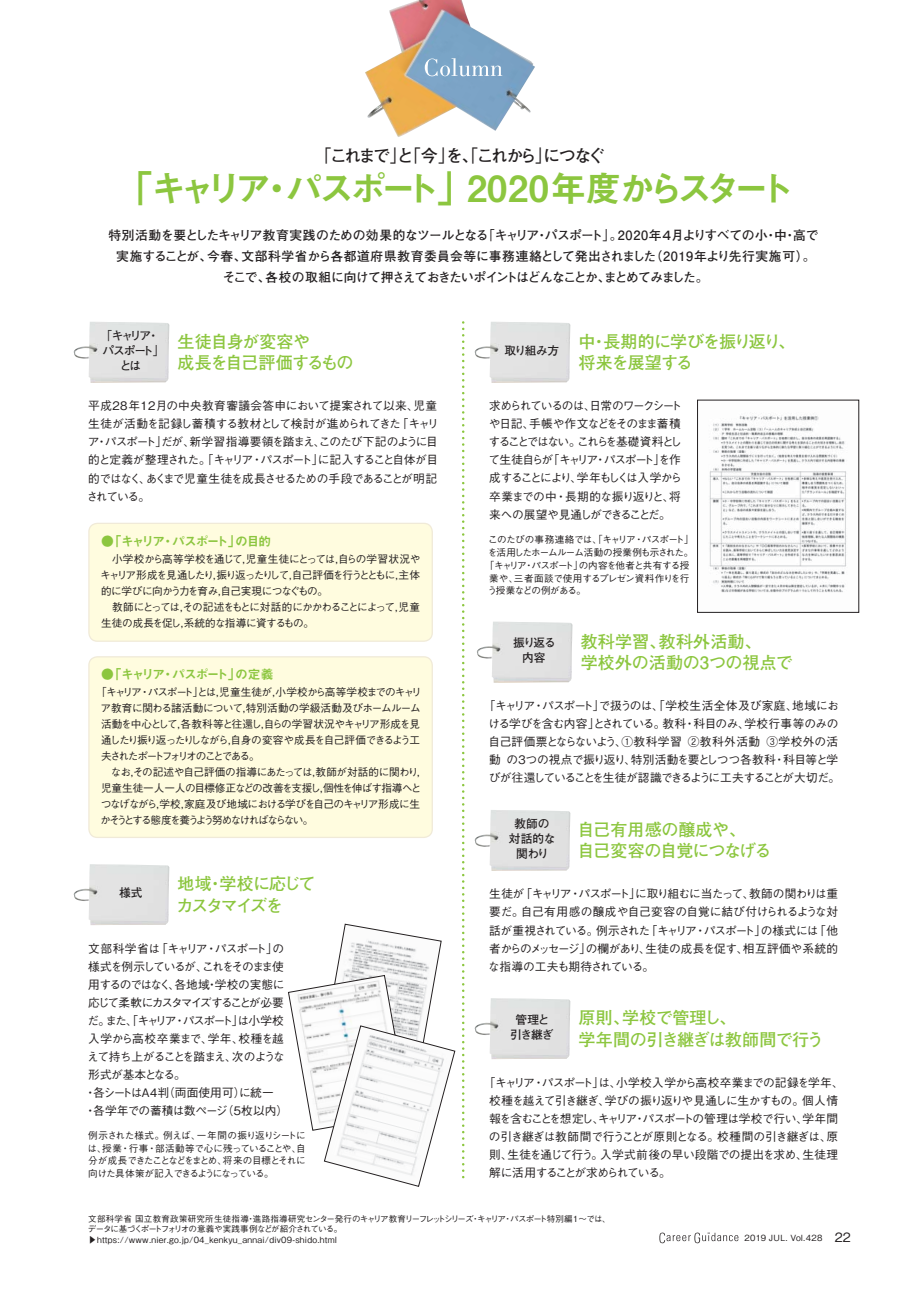
<style>
.page{position:relative;width:919px;height:1289px;background:#fff}
.page>*{position:absolute;margin:0;border:0;box-sizing:border-box;transform-origin:0 0}
.t1{font:36.15px "Midashi Go Pro MB31 90 msp RKSJ H";letter-spacing:-.175em;color:#8cc63f}
.t2{font:16.95px/21.3px "Futo Go B101 Pro Bold 90 msp RKSJ H";letter-spacing:-.025em;color:#8cc63f}
.t3{font:16.95px/21.3px "Futo Go B101 Pro Bold 90 msp RKSJ H";letter-spacing:-.055em;color:#8cc63f}
.t4{font:16.95px/21.3px "Futo Go B101 Pro Bold 90 msp RKSJ H";letter-spacing:.01em;color:#8cc63f}
.t5{font:16.95px "Futo Go B101 Pro Bold 90 msp RKSJ H";letter-spacing:-.155em;color:#231f20}
.t6{font:16.95px/21.3px "Futo Go B101 Pro Bold 90 msp RKSJ H";letter-spacing:-.115em;color:#8cc63f}
.t7{font:12.75px/21.3px "Futo Go B101 Pro Bold 90 msp RKSJ H";letter-spacing:-.035em;color:#231f20;text-align:center}
.t8{font:12.75px "Midashi Go Pro MB31 90 msp RKSJ H";letter-spacing:-.135em;color:#8cc63f}
.t9{font:11.7px/18px "Gothic BBB Pro Medium 90 msp RKSJ H";letter-spacing:-.07em;color:#231f20}
.t10{font:11.7px/18px "Gothic BBB Pro Medium 90 msp RKSJ H";letter-spacing:-.045em;color:#231f20;text-align:center}
.t11{font:11.7px/18px "Gothic BBB Pro Medium 90 msp RKSJ H";letter-spacing:-.1em;color:#231f20}
.t12{font:11.7px "Gothic BBB Pro Medium 90 msp RKSJ H";letter-spacing:-.12em;color:#231f20}
.t13{font:11.7px/14.9px "Futo Go B101 Pro Bold 90 msp RKSJ H";letter-spacing:-.09em;color:#231f20;text-align:center}
.t14{font:11.7px "Gothic BBB Pro Medium 90 msp RKSJ H";letter-spacing:-.115em;color:#231f20}
.t15{font:11.7px "Gothic BBB Pro Medium 90 msp RKSJ H";letter-spacing:-.04em;color:#231f20}
.t16{font:11.7px "Gothic BBB Pro Medium 90 msp RKSJ H";letter-spacing:-.15em;color:#231f20}
.t17{font:11.7px "Gothic BBB Pro Medium 90 msp RKSJ H";letter-spacing:-.035em;color:#231f20}
.t18{font:11.7px "Gothic BBB Pro Medium 90 msp RKSJ H";letter-spacing:-.03em;color:#231f20}
.t19{font:11.7px/14.9px "Futo Go B101 Pro Bold 90 msp RKSJ H";letter-spacing:-.17em;color:#231f20;text-align:center}
.t20{font:11.7px/14.9px "Futo Go B101 Pro Bold 90 msp RKSJ H";letter-spacing:-.01em;color:#231f20;text-align:center}
.t21{font:10.65px/15.9px "Gothic BBB Pro Medium 90 msp RKSJ H";letter-spacing:-.095em;color:#231f20}
.t22{font:9.6px/12.8px "Gothic BBB Pro Medium 90 msp RKSJ H";letter-spacing:-.075em;color:#231f20;text-align:justify}
.t23{font:9.6px "Gothic BBB Pro Medium 90 msp RKSJ H";letter-spacing:-.025em;color:#231f20}
.t24{font:9.6px "Gothic BBB Pro Medium 90 msp RKSJ H";letter-spacing:-.055em;color:#231f20}
.t25{font:8.55px/10.6px "Gothic BBB Pro Medium 90 msp RKSJ H";letter-spacing:.03em;color:#231f20}
.s1{font-size:12.75px}
</style>
<div class="page">
<img style="left:365px;top:0;width:170px;height:137px">
<svg style="left:288px;top:923px;width:167px;height:263px"></svg>
<img style="left:74px;top:322px;width:95px;height:61px">
<img style="left:474px;top:322px;width:96px;height:61px">
<img style="left:477px;top:621px;width:95px;height:61px">
<img style="left:74px;top:864px;width:95px;height:61px">
<img style="left:474px;top:998px;width:96px;height:61px">
<img style="left:474px;top:810px;width:96px;height:60px">
<svg style="left:424px;top:58px;width:78px;height:18px"></svg>
<svg style="left:462px;top:329px;width:2px;height:849px"></svg>
<img style="left:709px;top:416px;width:138px;height:177px">
<div style="left:89px;top:523px;width:343px;height:118px;background:#fffcdf;border-radius:9px"></div>
<div style="left:88px;top:522px;width:345px;height:120px;border:1px solid #f0ead8;border-radius:9px"></div>
<div style="left:89px;top:657px;width:343px;height:180px;background:#fffcdf;border-radius:9px"></div>
<div style="left:88px;top:656px;width:345px;height:182px;border:1px solid #f0ead8;border-radius:9px"></div>
<svg style="left:659px;top:1232px;width:79px;height:11px"></svg>
<h2 class="t5" style="left:314px;top:149px;width:292px">「これまで」と「今」を、「これから」につなぐ</h2>
<h1 class="t1" style="left:135px;top:175px;width:660px">｢キャリア・パスポート｣ 2020年度からスタート</h1>
<p class="t7" style="left:108px;top:226px;width:711px">特別活動を要としたキャリア教育実践のための効果的なツールとなる「キャリア・パスポート」。2020年４月よりすべての小・中・高で実施することが、今春、文部科学省から各都道府県教育委員会等に事務連絡として発出されました（2019年より先行実施可）。そこで、各校の取組に向けて押さえておきたいポイントはどんなことか、まとめてみました。</p>
<p class="t19" style="left:101px;top:330px;width:65px">「キャリア・パスポート」とは</p>
<h2 class="t3" style="left:578px;top:333px;width:218px">中・長期的に学びを振り返り、将来を展望する</h2>
<h2 class="t3" style="left:178px;top:333px;width:177px">生徒自身が変容や<br>成長を自己評価するもの</h2>
<p class="t13" style="left:504px;top:344px;width:56px">取り組み方</p>
<p class="t9" style="left:86px;top:398px;width:354px">平成28年12月の中央教育審議会答申において提案されて以来、児童生徒が活動を記録し蓄積する教材として検討が進められてきた「キャリア・パスポート」だが、新学習指導要領を踏まえ、このたび下記のように目的と定義が整理された。「キャリア・パスポート」に記入すること自体が目的ではなく、あくまで児童生徒を成長させるための手段であることが明記されている。</p>
<p class="t8" style="left:101px;top:536px;width:172px">●「キャリア・パスポート」の目的</p>
<p class="t21" style="left:100px;top:553px;width:322px">　小学校から高等学校を通じて，児童生徒にとっては，自らの学習状況やキャリア形成を見通したり，振り返ったりして，自己評価を行うとともに，主体的に学びに向かう力を育み，自己実現につなぐもの。<br>　教師にとっては，その記述をもとに対話的にかかわることによって，児童生徒の成長を促し，系統的な指導に資するもの。</p>
<p class="t8" style="left:101px;top:669px;width:174px">●「キャリア・パスポート」の定義</p>
<p class="t21" style="left:100px;top:686px;width:329px;text-indent:-4px">「キャリア・パスポート」とは，児童生徒が，小学校から高等学校までのキャリア教育に関わる諸活動について，特別活動の学級活動及びホームルーム活動を中心として，各教科等と往還し，自らの学習状況やキャリア形成を見通したり振り返ったりしながら，自身の変容や成長を自己評価できるよう工夫されたポートフォリオのことである。<br>　なお，その記述や自己評価の指導にあたっては，教師が対話的に関わり，児童生徒一人一人の目標修正などの改善を支援し，個性を伸ばす指導へとつなげながら，学校，家庭及び地域における学びを自己のキャリア形成に生かそうとする態度を養うよう努めなければならない。</p>
<p class="t13" style="left:119px;top:887px;width:25px">様式</p>
<h2 class="t6" style="left:176px;top:875px;width:140px">地域・学校に応じてカスタマイズを</h2>
<p class="t9" style="left:88px;top:940px;width:197px">文部科学省は「キャリア・パスポート」の</p>
<p class="t14" style="left:88px;top:961px;width:197px">様式を例示しているが、これをそのまま使</p>
<p class="t15" style="left:88px;top:979px;width:198px">用するのではなく、各地域・学校の実態に</p>
<p class="t16" style="left:88px;top:998px;width:197px">応じて柔軟にカスタマイズすることが必要</p>
<p class="t12" style="left:87px;top:1016px;width:198px">だ。また、「キャリア・パスポート」は小学校</p>
<p class="t18" style="left:88px;top:1034px;width:197px">入学から高校卒業まで、学年、校種を越</p>
<p class="t9" style="left:87px;top:1049px;width:199px">えて持ち上がることを踏まえ、次のような</p>
<p class="t9" style="left:88px;top:1067px;width:99px">形式が基本となる。</p>
<p class="t12" style="left:85px;top:1088px;width:191px">・各シートはＡ４判（両面使用可）に統一</p>
<p class="t17" style="left:85px;top:1106px;width:205px">・各学年での蓄積は数ページ（５枚以内）</p>
<p class="t22" style="left:88px;top:1130px;width:220px">例示された様式。例えば、一年間の振り返りシートには、授業・行事・部活動等で心に残っていることや、自分が成長できたことなどをまとめ、将来の目標とそれに向けた具体策が記入できるようになっている。</p>
<p class="t11" style="left:488px;top:398px;width:195px">求められているのは、日常のワークシートや日記、手帳や作文などをそのまま蓄積することではない。これらを基礎資料として生徒自らが「キャリア・パスポート」を作成することにより、学年もしくは入学から卒業までの中・長期的な振り返りと、将来への展望や見通しができることだ。</p>
<p class="t22" style="left:488px;top:534px;width:207px">このたびの事務連絡では、「キャリア・パスポート」</p>
<p class="t22" style="left:488px;top:547px;width:207px">を活用したホームルーム活動の授業例も示された。</p>
<p class="t22" style="left:485px;top:560px;width:206px">「キャリア・パスポート」の内容を他者と共有する授</p>
<p class="t23" style="left:489px;top:574px;width:201px">業や、三者面談で使用するプレゼン資料作りを行</p>
<p class="t24" style="left:487px;top:587px;width:100px">う授業などの例がある。</p>
<p class="t13" style="left:513px;top:637px;width:44px">振り返る内容</p>
<h2 class="t4" style="left:580px;top:633px;width:214px">教科学習、教科外活動、<br>学校外の活動の3つの視点で</h2>
<p class="t10" style="left:484px;top:698px;width:358px">「キャリア・パスポート」で扱うのは、「学校生活全体及び家庭、地域における学びを含む内容」とされている。教科・科目のみ、学校行事等のみの自己評価票とならないよう、①教科学習 ②教科外活動 ③学校外の活動 の３つの視点で振り返り、特別活動を要としつつ各教科・科目等と学びが往還していることを生徒が認識できるように工夫することが大切だ。</p>
<p class="t20" style="left:509px;top:817px;width:48px">教師の対話的な関わり</p>
<h2 class="t2" style="left:577px;top:821px;width:196px">自己有用感の醸成や、<br>自己変容の自覚につなげる</h2>
<p class="t9" style="left:488px;top:886px;width:351px;text-align:justify">生徒が「キャリア・パスポート」に取り組むに当たって、教師の関わりは重要だ。自己有用感の醸成や自己変容の自覚に結び付けられるような対話が重視されている。例示された「キャリア・パスポート」の様式には「他者からのメッセージ」の欄があり、生徒の成長を促す、相互評価や系統的な指導の工夫も期待されている。</p>
<p class="t13" style="left:510px;top:1013px;width:45px">管理と引き継ぎ</p>
<h2 class="t2" style="left:578px;top:1009px;width:247px">原則、学校で管理し、<br>学年間の引き継ぎは教師間で行う</h2>
<p class="t9" style="left:489px;top:1074px;width:356px;text-indent:-5px">「キャリア・パスポート」は、小学校入学から高校卒業までの記録を学年、校種を越えて引き継ぎ、学びの振り返りや見通しに生かすもの。個人情報を含むことを想定し、キャリア・パスポートの管理は学校で行い、学年間の引き継ぎは教師間で行うことが原則となる。校種間の引き継ぎは、原則、生徒を通じて行う。入学式前後の早い段階での提出を求め、生徒理解に活用することが求められている。</p>
<p class="t25" style="left:88px;top:1214px;width:524px">文部科学省 国立教育政策研究所生徒指導・進路指導研究センター発行のキャリア教育リーフレットシリーズ・キャリア・パスポート特別編１～では、データに基づくポートフォリオの意義や実践事例などが紹介されている。<br>▶https://www.nier.go.jp/04_kenkyu_annai/div09-shido.html</p>
<p class="t25" style="left:744px;top:1233px;width:108px">2019 JUL. Vol.428 <span class="s1">22</span></p>
</div>
